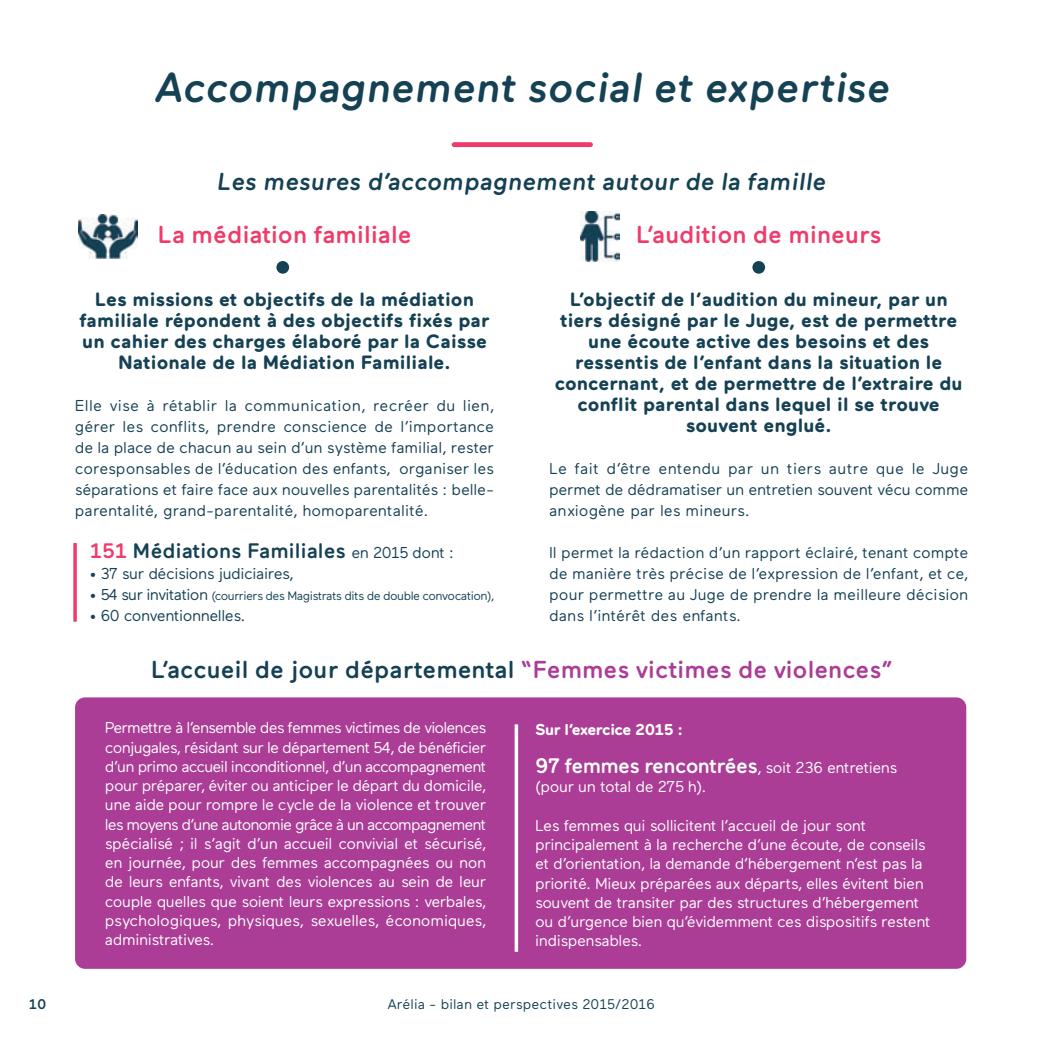
<style>
.page{position:relative;width:1042px;height:1042px;background:#fff}
.page>*{position:absolute;margin:0;border:0;box-sizing:border-box;transform-origin:0 0}
.t1{font:italic 500 42px "Maax Rounded";color:#154154}
.t2{font:500 24.5px "Maax Rounded";color:#154154}
.t3{font:italic 500 24.5px "Maax Rounded";color:#154154}
.t4{font:500 24.5px "Maax Rounded";color:#ef3b6b}
.t5{font:500 21px "Maax Rounded";letter-spacing:-.03em;color:#fff}
.t6{font:500 21px "Maax Rounded";color:#154154}
.t7{font:700 19.25px/21px "Maax Rounded";color:#154154;text-align:center}
.t8{font:15.75px/19.2px "Maax Rounded";letter-spacing:-.03em;color:#fff;text-align:justify}
.t9{font:15.75px/21px "Maax Rounded";letter-spacing:-.005em;color:#154154;text-align:justify}
.t10{font:15.75px "Maax Rounded";letter-spacing:-.03em;color:#154154}
.t11{font:700 15.75px "Maax Rounded";letter-spacing:-.03em;color:#fff}
.t12{font:14px "Maax Rounded";color:#154154}
.t13{font:500 14px "Maax Rounded";color:#154154}
.t14{font:12.25px "Maax Rounded";letter-spacing:-.045em;color:#154154}
.s1{color:#ef3b6b}
.s2{font-weight:400;font-size:15.75px}
.s3{font-size:15.75px}
.s4{color:#ab3d96}
</style>
<div class="page">
<div style="left:75px;top:697px;width:891px;height:272px;background:#ab3d96;border-radius:10px"></div>
<div style="left:452px;top:142px;width:141px;height:5px;background:#ef3b6b;border-radius:2px"></div>
<div style="left:752px;top:261px;width:13px;height:13px;background:#154154;border-radius:50%"></div>
<svg style="left:73px;top:543px;width:4px;height:79px"></svg>
<img style="left:78px;top:215px;width:60px;height:43px">
<img style="left:581px;top:212px;width:39px;height:49px">
<svg style="left:514px;top:724px;width:4px;height:228px"></svg>
<div style="left:276px;top:261px;width:13px;height:13px;background:#154154;border-radius:50%"></div>
<h1 class="t1" style="left:154px;top:73px;width:738px">Accompagnement social et expertise</h1>
<h2 class="t3" style="left:217px;top:172px;width:611px">Les mesures d’accompagnement autour de la famille</h2>
<h2 class="t4" style="left:636px;top:225px;width:247px">L’audition de mineurs</h2>
<h2 class="t4" style="left:157px;top:226px;width:256px">La médiation familiale</h2>
<p class="t7" style="left:79px;top:291px;width:412px">Les missions et objectifs de la médiation familiale répondent à des objectifs fixés par un cahier des charges élaboré par la Caisse Nationale de la Médiation Familiale.</p>
<p class="t9" style="left:75px;top:396px;width:421px">Elle vise à rétablir la communication, recréer du lien, gérer les conflits, prendre conscience de l’importance de la place de chacun au sein d’un système familial, rester coresponsables de l’éducation des enfants, organiser les séparations et faire face aux nouvelles parentalités : belle&shy;parentalité, grand-parentalité, homoparentalité.</p>
<h3 class="t6" style="left:90px;top:543px;width:365px"><span class="s1">151</span> Médiations Familiales <span class="s2">en 2015 dont :</span></h3>
<p class="t10" style="left:90px;top:568px;width:205px">• 37 sur décisions judiciaires,</p>
<p class="t14" style="left:90px;top:591px;width:406px"><span class="s3">• 54 sur invitation</span> (courriers des Magistrats dits de double convocation),</p>
<p class="t10" style="left:90px;top:610px;width:157px">• 60 conventionnelles.</p>
<p class="t7" style="left:555px;top:290px;width:409px">L’objectif de l’audition du mineur, par un tiers désigné par le Juge, est de permettre une écoute active des besoins et des ressentis de l’enfant dans la situation le concernant, et de permettre de l’extraire du conflit parental dans lequel il se trouve souvent englué.</p>
<p class="t9" style="left:549px;top:459px;width:421px">Le fait d’être entendu par un tiers autre que le Juge permet de dédramatiser un entretien souvent vécu comme anxiogène par les mineurs.</p>
<p class="t9" style="left:549px;top:543px;width:421px">Il permet la rédaction d’un rapport éclairé, tenant compte de manière très précise de l’expression de l’enfant, et ce, pour permettre au Juge de prendre la meilleure décision dans l’intérêt des enfants.</p>
<h2 class="t2" style="left:151px;top:661px;width:744px">L’accueil de jour départemental <span class="s4">“Femmes victimes de violences”</span></h2>
<p class="t8" style="left:105px;top:719px;width:383px">Permettre à l’ensemble des femmes victimes de violences conjugales, résidant sur le département 54, de bénéficier d’un primo accueil inconditionnel, d’un accompagnement pour préparer, éviter ou anticiper le départ du domicile, une aide pour rompre le cycle de la violence et trouver les moyens d’une autonomie grâce à un accompagnement spécialisé ; il s’agit d’un accueil convivial et sécurisé, en journée, pour des femmes accompagnées ou non de leurs enfants, vivant des violences au sein de leur couple quelles que soient leurs expressions : verbales, psychologiques, physiques, sexuelles, économiques, administratives.</p>
<p class="t11" style="left:535px;top:723px;width:149px">Sur l’exercice 2015 :</p>
<h3 class="t5" style="left:535px;top:758px;width:364px">97 femmes rencontrées<span class="s2">, soit 236 entretiens</span></h3>
<p class="t8" style="left:535px;top:778px;width:173px">(pour un total de 275 h).</p>
<p class="t8" style="left:535px;top:817px;width:397px;text-align:left">Les femmes qui sollicitent l’accueil de jour sont principalement à la recherche d’une écoute, de conseils et d’orientation, la demande d’hébergement n’est pas la priorité. Mieux préparées aux départs, elles évitent bien souvent de transiter par des structures d’hébergement ou d’urgence bien qu’évidemment ces dispositifs restent indispensables.</p>
<p class="t13" style="left:29px;top:998px;width:19px">10</p>
<p class="t12" style="left:387px;top:998px;width:269px">Arélia - bilan et perspectives 2015/2016</p>
</div>
